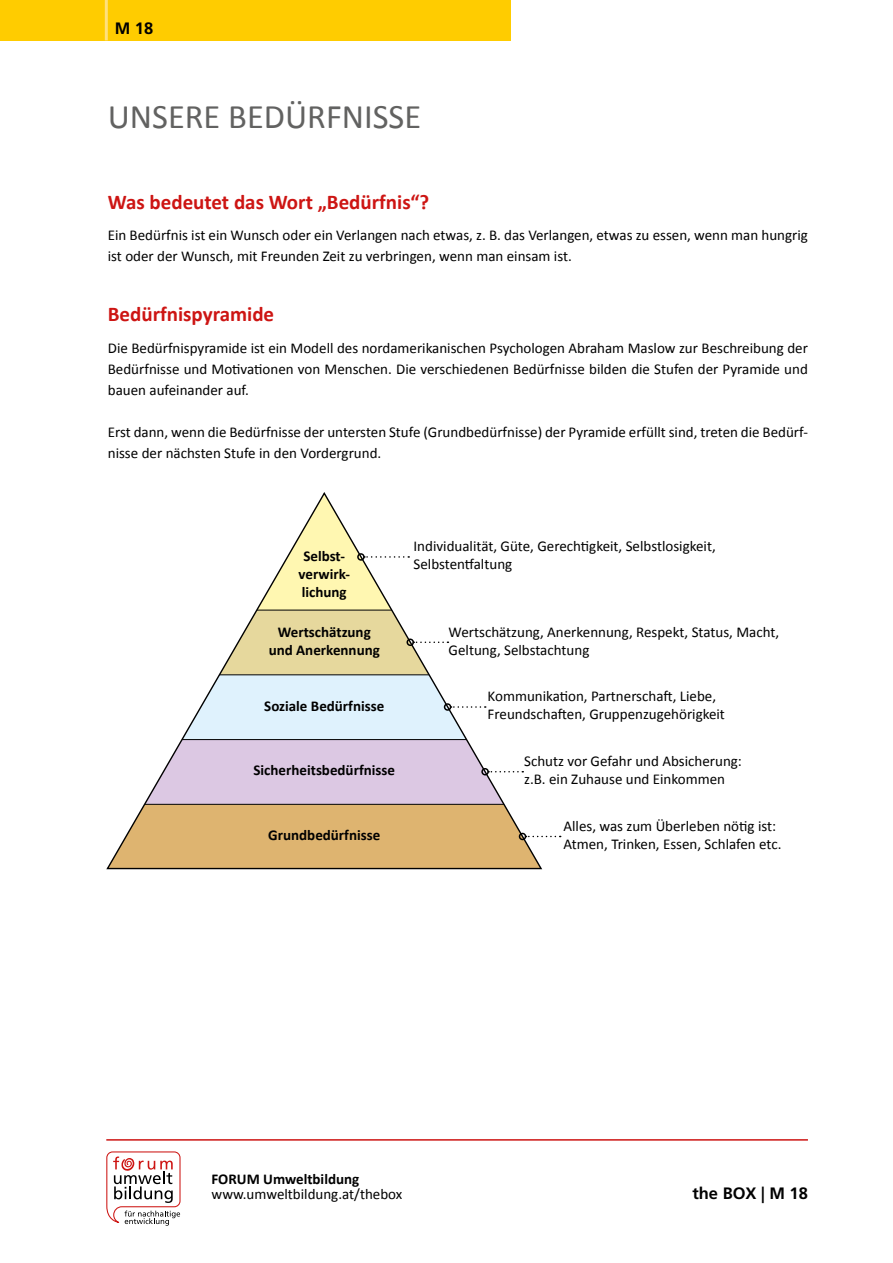
<style>
.page{position:relative;width:893px;height:1263px;background:#fff}
.page>*{position:absolute;margin:0;border:0;box-sizing:border-box;transform-origin:0 0}
.t1{font:34.5px "Calibri";color:#626261}
.t2{font:700 21px "Calibri";color:#cd1513}
.t3{font:700 16.5px "Frutiger LT Pro";color:#000}
.t4{font:15px/18px "Calibri";color:#000}
.t5{font:700 15px/18px "Calibri";color:#000;text-align:center}
</style>
<div class="page">
<svg style="left:106px;top:1151px;width:75px;height:75px"></svg>
<hr style="left:106px;top:1139px;width:702px;height:2px;background:#cd1513">
<div style="left:0;top:0;width:510px;height:40px;background:#fc0"></div>
<hr style="left:105px;top:0;width:3px;height:40px;background:#ffe07c">
<svg style="left:108px;top:493px;width:453px;height:375px"></svg>
<div style="left:519px;top:833px;width:7px;height:7px;border:2px solid #000;border-radius:50%"></div>
<p class="t3" style="left:115px;top:19px;width:40px">M 18</p>
<h1 class="t1" style="left:108px;top:95px;width:315px">UNSERE BEDÜRFNISSE</h1>
<h2 class="t2" style="left:108px;top:189px;width:323px">Was bedeutet das Wort „Bedürfnis“?</h2>
<p class="t4" style="left:108px;top:224px;width:702px;line-height:21px">Ein Bedürfnis ist ein Wunsch oder ein Verlangen nach etwas, z. B. das Verlangen, etwas zu essen, wenn man hungrig ist oder der Wunsch, mit Freunden Zeit zu verbringen, wenn man einsam ist.</p>
<h2 class="t2" style="left:108px;top:301px;width:168px">Bedürfnispyramide</h2>
<p class="t4" style="left:108px;top:337px;width:702px;line-height:21px;text-align:justify">Die Bedürfnispyramide ist ein Modell des nordamerikanischen Psychologen Abraham Maslow zur Beschreibung der Bedürfnisse und Motivationen von Menschen. Die verschiedenen Bedürfnisse bilden die Stufen der Pyramide und bauen aufeinander auf.</p>
<p class="t4" style="left:108px;top:421px;width:702px;line-height:21px">Erst dann, wenn die Bedürfnisse der untersten Stufe (Grundbedürfnisse) der Pyramide erfüllt sind, treten die Bedürf&shy;nisse der nächsten Stufe in den Vordergrund.</p>
<p class="t5" style="left:299px;top:547px;width:53px">Selbst&shy;verwirk&shy;lichung</p>
<p class="t5" style="left:269px;top:622px;width:113px">Wertschätzung und Anerkennung</p>
<p class="t5" style="left:264px;top:696px;width:122px">Soziale Bedürfnisse</p>
<p class="t5" style="left:254px;top:761px;width:143px">Sicherheitsbedürfnisse</p>
<p class="t5" style="left:268px;top:825px;width:114px">Grundbedürfnisse</p>
<p class="t4" style="left:414px;top:537px;width:304px">Individualität, Güte, Gerechtigkeit, Selbstlosigkeit,<br>Selbstentfaltung</p>
<p class="t4" style="left:449px;top:622px;width:332px">Wertschätzung, Anerkennung, Respekt, Status, Macht,<br>Geltung, Selbstachtung</p>
<p class="t4" style="left:488px;top:686px;width:239px">Kommunikation, Partnerschaft, Liebe,<br>Freundschaften, Gruppenzugehörigkeit</p>
<p class="t4" style="left:524px;top:751px;width:219px">Schutz vor Gefahr und Absicherung: z.B. ein Zuhause und Einkommen</p>
<p class="t4" style="left:563px;top:816px;width:220px">Alles, was zum Überleben nötig ist:<br>Atmen, Trinken, Essen, Schlafen etc.</p>
<p class="t5" style="left:212px;top:1169px;width:149px">FORUM Umweltbildung</p>
<p class="t4" style="left:212px;top:1184px;width:192px">www.umweltbildung.at/thebox</p>
<p class="t3" style="left:692px;top:1184px;width:117px">the BOX | M 18</p>
</div>
